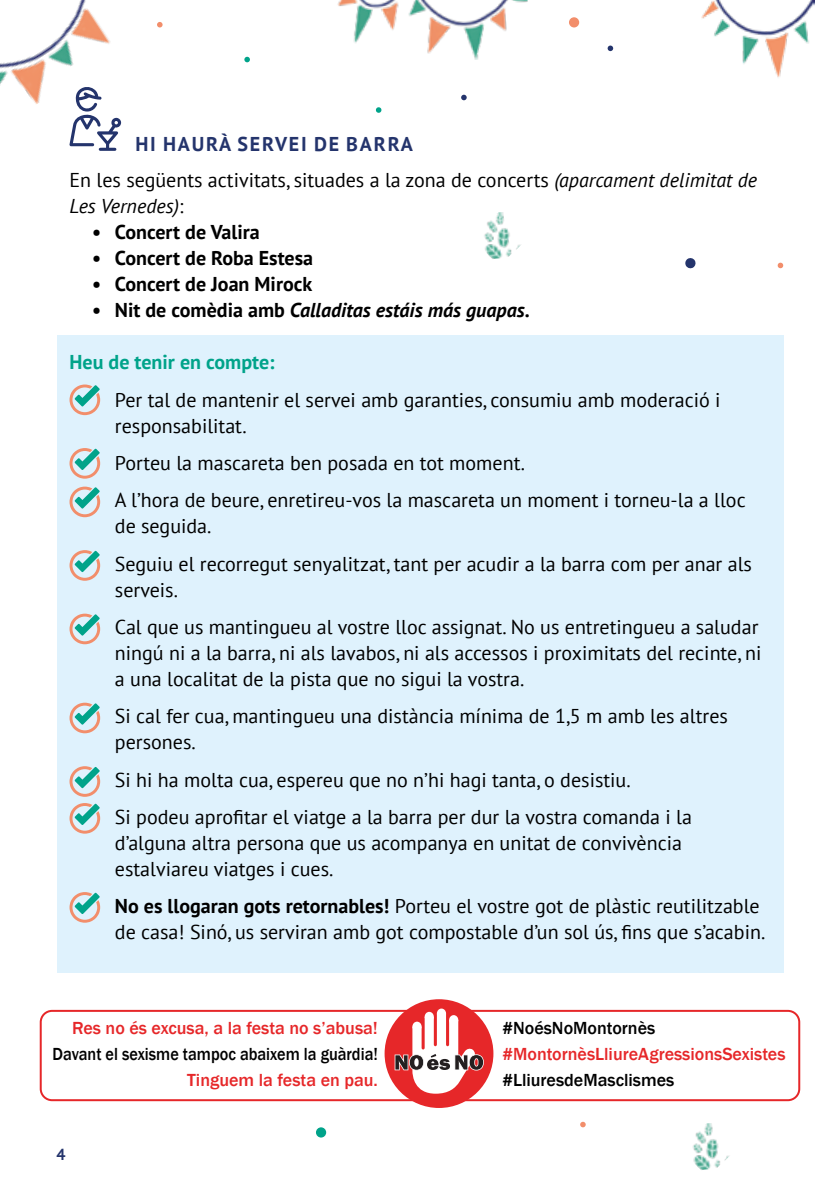
<style>
.page{position:relative;width:840px;height:1191px;background:#fff}
.page>*{position:absolute;margin:0;border:0;box-sizing:border-box;transform-origin:0 0}
.t1{font:20px/26px "PT Sans";color:#000}
.t2{font:700 20px "PT Sans";color:#000}
.t3{font:italic 700 20px "PT Sans";color:#000}
.t4{font:700 20px "PT Sans";letter-spacing:.09em;color:#24346c}
.t5{font:700 20px "PT Sans";color:#00a38a}
.t6{font:500 18px "Franklin Gothic";color:#e62729}
.t7{font:500 18px "Franklin Gothic";color:#000;scale:.9 1}
.t8{font:500 18px "Franklin Gothic";color:#000}
.t9{font:700 16px "PT Sans";color:#24346c}
.s1{font-style:italic}
.s2{font-style:normal}
.s3{font-weight:700}
</style>
<div class="page">
<img style="left:701px;top:0;width:113px;height:78px">
<img style="left:337px;top:0;width:191px;height:60px">
<img style="left:0;top:0;width:110px;height:104px">
<div style="left:568px;top:17px;width:11px;height:10px;background:#f28e6b;border-radius:50%"></div>
<svg style="left:157px;top:22px;width:5px;height:5px"></svg>
<svg style="left:244px;top:57px;width:6px;height:5px"></svg>
<svg style="left:607px;top:46px;width:6px;height:5px"></svg>
<svg style="left:461px;top:95px;width:5px;height:5px"></svg>
<div style="left:57px;top:335px;width:725px;height:637px;background:#dff2fd"></div>
<div style="left:40px;top:1010px;width:759px;height:91px;border:2px solid #e62729;border-radius:11px"></div>
<div style="left:384px;top:999px;width:109px;height:109px;background:#e62729;border-radius:50%"></div>
<svg style="left:436px;top:1008px;width:10px;height:10px"></svg>
<svg style="left:394px;top:1013px;width:89px;height:80px"></svg>
<svg style="left:69px;top:86px;width:53px;height:65px"></svg>
<svg style="left:69px;top:384px;width:31px;height:31px"></svg>
<svg style="left:69px;top:448px;width:31px;height:30px"></svg>
<svg style="left:69px;top:486px;width:31px;height:31px"></svg>
<svg style="left:69px;top:550px;width:31px;height:31px"></svg>
<svg style="left:69px;top:613px;width:31px;height:31px"></svg>
<svg style="left:69px;top:702px;width:31px;height:31px"></svg>
<svg style="left:69px;top:766px;width:31px;height:31px"></svg>
<svg style="left:69px;top:803px;width:31px;height:30px"></svg>
<svg style="left:69px;top:892px;width:31px;height:30px"></svg>
<img style="left:484px;top:212px;width:37px;height:47px">
<svg style="left:375px;top:107px;width:6px;height:6px"></svg>
<svg style="left:685px;top:258px;width:10px;height:11px"></svg>
<svg style="left:777px;top:262px;width:6px;height:7px"></svg>
<div style="left:316px;top:1127px;width:10px;height:10px;background:#00a38a;border-radius:50%"></div>
<svg style="left:580px;top:1121px;width:5px;height:6px"></svg>
<img style="left:693px;top:1123px;width:36px;height:47px">
<p class="t4" style="left:135px;top:131px;width:279px">HI HAURÀ SERVEI DE BARRA</p>
<p class="t1" style="left:69px;top:167px;width:688px">En les següents activitats, situades a la zona de concerts <span class="s1">(aparcament delimitat de<br>Les Vernedes)</span>:</p>
<p class="t2" style="left:92px;top:219px;width:169px">• Concert de Valira</p>
<p class="t2" style="left:92px;top:245px;width:222px">• Concert de Roba Estesa</p>
<p class="t2" style="left:92px;top:271px;width:221px">• Concert de Joan Mirock</p>
<p class="t3" style="left:92px;top:297px;width:438px"><span class="s2">• Nit de comèdia amb</span> Calladitas estáis más guapas<span class="s2">.</span></p>
<p class="t5" style="left:69px;top:349px;width:206px">Heu de tenir en compte:</p>
<p class="t1" style="left:115px;top:386px;width:607px">Per tal de mantenir el servei amb garanties, consumiu amb moderació i responsabilitat.</p>
<p class="t1" style="left:115px;top:444px;width:632px;line-height:37.4px">Porteu la mascareta ben posada en tot moment.<br>A l’hora de beure, enretireu-vos la mascareta un moment i torneu-la a lloc</p>
<p class="t1" style="left:115px;top:507px;width:638px;line-height:37.4px">de seguida.<br>Seguiu el recorregut senyalitzat, tant per acudir a la barra com per anar als</p>
<p class="t1" style="left:115px;top:570px;width:644px;line-height:37.4px">serveis.<br>Cal que us mantingueu al vostre lloc assignat. No us entretingueu a saludar</p>
<p class="t1" style="left:115px;top:639px;width:647px">ningú ni a la barra, ni als lavabos, ni als accessos i proximitats del recinte, ni a una localitat de la pista que no sigui la vostra.</p>
<p class="t1" style="left:115px;top:703px;width:614px">Si cal fer cua, mantingueu una distància mínima de 1,5 m amb les altres persones.</p>
<p class="t1" style="left:115px;top:760px;width:578px;line-height:37.4px">Si hi ha molta cua, espereu que no n’hi hagi tanta, o desistiu.<br>Si podeu aprofitar el viatge a la barra per dur la vostra comanda i la</p>
<p class="t1" style="left:115px;top:829px;width:568px">d’alguna altra persona que us acompanya en unitat de convivència estalviareu viatges i cues.</p>
<p class="t1" style="left:115px;top:893px;width:651px"><span class="s3">No es llogaran gots retornables!</span> Porteu el vostre got de plàstic reutilitzable de casa! Sinó, us serviran amb got compostable d’un sol ús, fins que s’acabin.</p>
<p class="t6" style="left:72px;top:1017px;width:307px">Res no és excusa, a la festa no s’abusa!</p>
<p class="t7" style="left:53px;top:1043px;width:363px">Davant el sexisme tampoc abaixem la guàrdia!</p>
<p class="t6" style="left:187px;top:1069px;width:192px">Tinguem la festa en pau.</p>
<p class="t9" style="left:56px;top:1143px;width:11px">4</p>
<p class="t8" style="left:502px;top:1017px;width:154px">#NoésNoMontornès</p>
<p class="t6" style="left:502px;top:1043px;width:284px">#MontornèsLliureAgressionsSexistes</p>
<p class="t8" style="left:502px;top:1069px;width:173px">#LliuresdeMasclismes</p>
</div>
